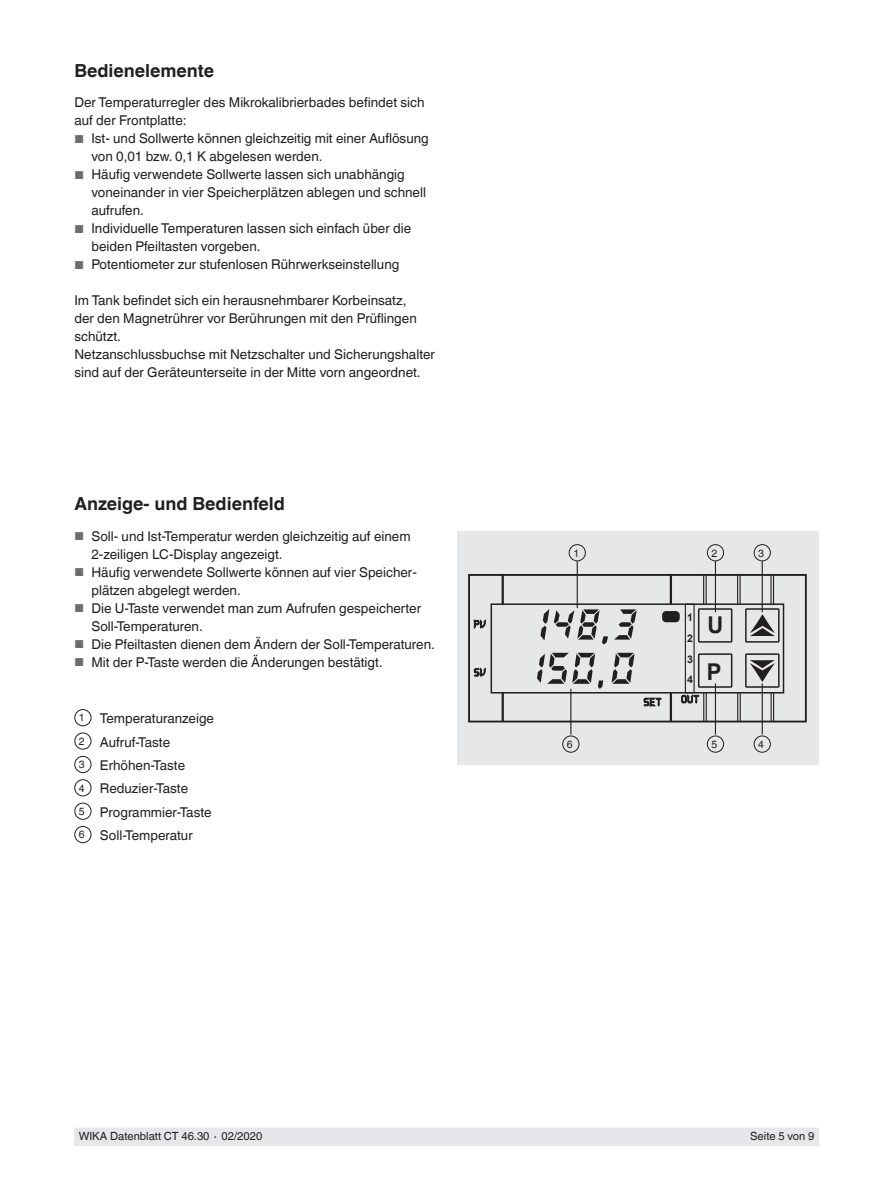
<style>
.page{position:relative;width:893px;height:1188px;background:#fff}
.page>*{position:absolute;margin:0;border:0;box-sizing:border-box;transform-origin:0 0}
.t1{font:700 23.1px/46.5px "Arial";color:#231f20;scale:.95 1}
.t2{font:700 18px "Helvetica World";color:#231f20}
.t3{font:13.5px/18px "Helvetica World";color:#231f20}
.t4{font:11.25px "Helvetica World";color:#231f20}
.t5{font:10.5px "Helvetica World";color:#231f20}
.t6{font:700 10.5px/20.7px "Arial";color:#231f20;text-align:justify}
.s1{font-size:11.55px;color:#6c6d70}
.s2{font-size:10.5px}
</style>
<div class="page">
<div style="left:74px;top:1128px;width:745px;height:17px;background:#e6e7e9"></div>
<div style="left:457px;top:531px;width:362px;height:234px;background:#e6e7e9"></div>
<svg style="left:468px;top:574px;width:339px;height:148px"></svg>
<svg style="left:745px;top:575px;width:35px;height:68px"></svg>
<svg style="left:745px;top:653px;width:35px;height:69px"></svg>
<div style="left:663px;top:612px;width:16px;height:10px;background:#231f20;border-radius:3px"></div>
<div style="left:662px;top:611px;width:18px;height:11px;border:2px solid #231f20;border-radius:3px"></div>
<svg style="left:474px;top:668px;width:12px;height:9px"></svg>
<svg style="left:474px;top:619px;width:12px;height:10px"></svg>
<svg style="left:643px;top:698px;width:19px;height:9px"></svg>
<svg style="left:681px;top:694px;width:18px;height:10px"></svg>
<svg style="left:537px;top:653px;width:66px;height:36px"></svg>
<svg style="left:612px;top:653px;width:23px;height:31px"></svg>
<svg style="left:540px;top:609px;width:68px;height:36px"></svg>
<svg style="left:614px;top:609px;width:23px;height:31px"></svg>
<hr style="left:715px;top:684px;width:1px;height:51px;background:#231f20">
<hr style="left:570px;top:689px;width:1px;height:46px;background:#231f20">
<hr style="left:762px;top:684px;width:1px;height:51px;background:#231f20">
<hr style="left:762px;top:561px;width:1px;height:51px;background:#231f20">
<hr style="left:715px;top:561px;width:1px;height:51px;background:#231f20">
<hr style="left:577px;top:561px;width:1px;height:47px;background:#231f20">
<div style="left:569px;top:544px;width:17px;height:17px;border:1px solid #231f20;border-radius:50%"></div>
<div style="left:707px;top:544px;width:17px;height:17px;border:1px solid #231f20;border-radius:50%"></div>
<div style="left:754px;top:544px;width:17px;height:17px;border:1px solid #231f20;border-radius:50%"></div>
<div style="left:754px;top:736px;width:17px;height:17px;border:1px solid #231f20;border-radius:50%"></div>
<div style="left:707px;top:736px;width:17px;height:17px;border:1px solid #231f20;border-radius:50%"></div>
<div style="left:562px;top:736px;width:17px;height:17px;border:1px solid #231f20;border-radius:50%"></div>
<div style="left:74px;top:709px;width:17px;height:17px;border:1px solid #231f20;border-radius:50%"></div>
<div style="left:74px;top:733px;width:17px;height:17px;border:1px solid #231f20;border-radius:50%"></div>
<div style="left:74px;top:756px;width:17px;height:17px;border:1px solid #231f20;border-radius:50%"></div>
<div style="left:74px;top:779px;width:17px;height:17px;border:1px solid #231f20;border-radius:50%"></div>
<div style="left:74px;top:803px;width:17px;height:17px;border:1px solid #231f20;border-radius:50%"></div>
<div style="left:74px;top:826px;width:17px;height:17px;border:1px solid #231f20;border-radius:50%"></div>
<h2 class="t2" style="left:74px;top:60px;width:141px">Bedienelemente</h2>
<p class="t3" style="left:74px;top:94px;width:352px">Der Temperaturregler des Mikrokalibrierbades befindet sich auf der Frontplatte:</p>
<p class="t3" style="left:91px;top:130px;width:339px;text-indent:-17px"><span class="s1">■</span> Ist- und Sollwerte können gleichzeitig mit einer Auflösung von 0,01 bzw. 0,1 K abgelesen werden.</p>
<p class="t3" style="left:91px;top:166px;width:336px;text-indent:-17px"><span class="s1">■</span> Häufig verwendete Sollwerte lassen sich unabhängig voneinander in vier Speicherplätzen ablegen und schnell aufrufen.</p>
<p class="t3" style="left:91px;top:220px;width:321px;text-indent:-17px"><span class="s1">■</span> Individuelle Temperaturen lassen sich einfach über die beiden Pfeiltasten vorgeben.</p>
<p class="t3" style="left:74px;top:256px;width:326px"><span class="s1">■</span> Potentiometer zur stufenlosen Rührwerkseinstellung</p>
<p class="t3" style="left:74px;top:292px;width:362px">Im Tank befindet sich ein herausnehmbarer Korbeinsatz,<br>der den Magnetrührer vor Berührungen mit den Prüflingen schützt.<br>Netzanschlussbuchse mit Netzschalter und Sicherungshalter sind auf der Geräteunterseite in der Mitte vorn angeordnet.</p>
<h2 class="t2" style="left:74px;top:494px;width:212px">Anzeige- und Bedienfeld</h2>
<p class="t3" style="left:91px;top:528px;width:321px;text-indent:-17px"><span class="s1">■</span> Soll- und Ist-Temperatur werden gleichzeitig auf einem<br>2-zeiligen LC-Display angezeigt.</p>
<p class="t3" style="left:91px;top:564px;width:327px;text-indent:-17px"><span class="s1">■</span> Häufig verwendete Sollwerte können auf vier Speicher&shy;plätzen abgelegt werden.</p>
<p class="t3" style="left:91px;top:600px;width:331px;text-indent:-17px"><span class="s1">■</span> Die U-Taste verwendet man zum Aufrufen gespeicherter<br>Soll-Temperaturen.</p>
<p class="t3" style="left:74px;top:636px;width:362px"><span class="s1">■</span> Die Pfeiltasten dienen dem Ändern der Soll-Temperaturen.</p>
<p class="t3" style="left:74px;top:654px;width:310px"><span class="s1">■</span> Mit der P-Taste werden die Änderungen bestätigt.</p>
<p class="t3" style="left:79px;top:707px;width:137px;line-height:23.4px"><span class="s2">1</span> Temperaturanzeige<br><span class="s2">2</span> Aufruf-Taste<br><span class="s2">3</span> Erhöhen-Taste<br><span class="s2">4</span> Reduzier-Taste<br><span class="s2">5</span> Programmier-Taste<br><span class="s2">6</span> Soll-Temperatur</p>
<p class="t5" style="left:573px;top:547px;width:7px">1</p>
<p class="t5" style="left:711px;top:547px;width:7px">2</p>
<p class="t5" style="left:758px;top:547px;width:7px">3</p>
<p class="t6" style="left:687px;top:608px;width:7px">1<br>2<br>3<br>4</p>
<h1 class="t1" style="left:707px;top:603px;width:19px">U<br>P</h1>
<p class="t5" style="left:567px;top:738px;width:7px">6</p>
<p class="t5" style="left:711px;top:738px;width:7px">5</p>
<p class="t5" style="left:758px;top:738px;width:7px">4</p>
<p class="t4" style="left:79px;top:1130px;width:185px">WIKA Datenblatt CT 46.30 ∙ 02/2020</p>
<p class="t4" style="left:750px;top:1130px;width:66px">Seite 5 von 9</p>
</div>
